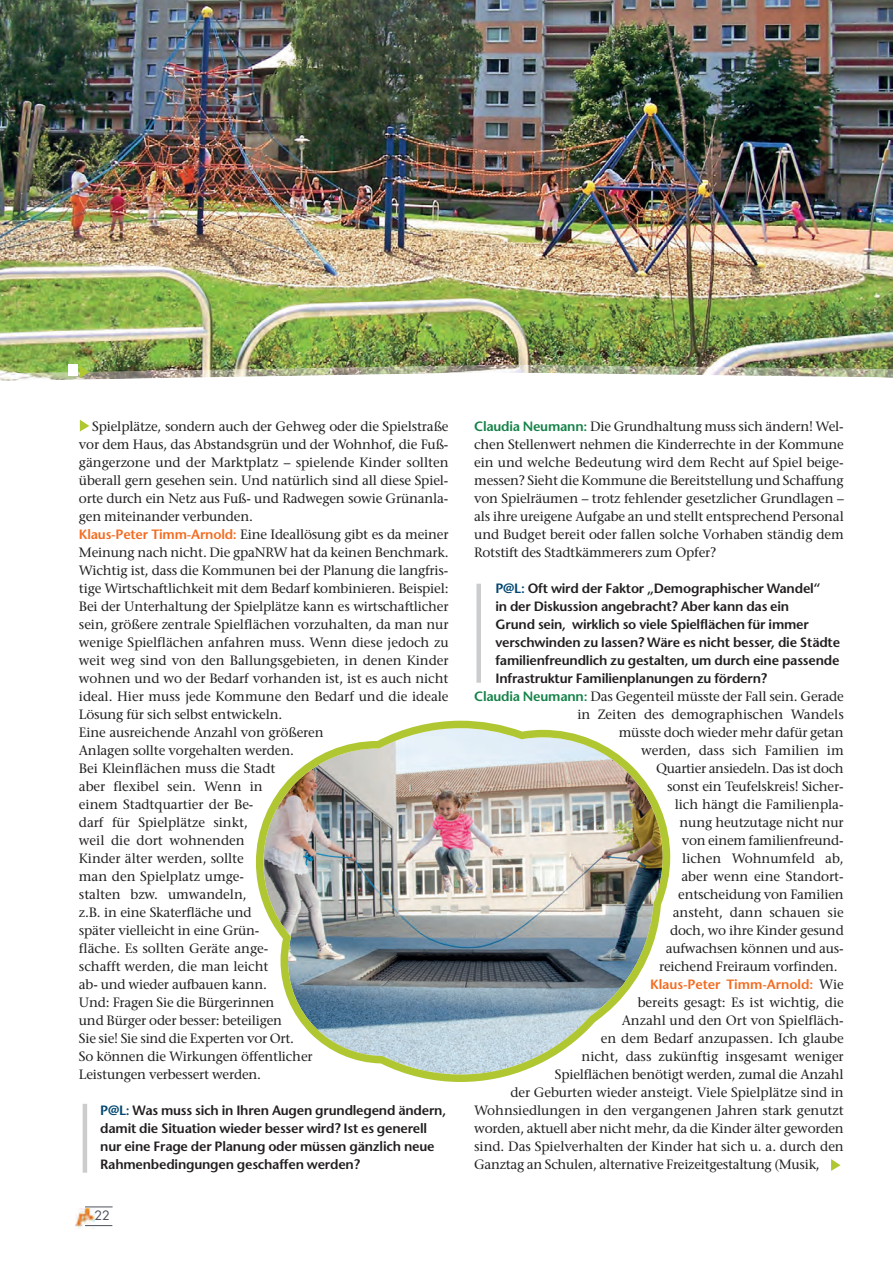
<style>
.page{position:relative;width:893px;height:1262px;background:#fff}
.page>*{position:absolute;margin:0;border:0;box-sizing:border-box;transform-origin:0 0}
.t1{font:13.5px/18px "Stone Serif";letter-spacing:-.015em;color:#231f20}
.t2{font:600 13.5px/18px "Stone Sans";letter-spacing:-.015em;color:#231f20}
.t3{font:600 13.5px "Stone Sans";letter-spacing:-.005em;color:#f36c21}
.t4{font:12.6px "Futura";color:#4d515e}
.s1{font-family:"Stone Sans";font-weight:600;color:#f36c21}
.s2{color:#004670}
.s3{font-family:"Stone Sans";font-weight:600;color:#148247}
.s4{font-family:"Stone Serif";font-weight:400;color:#231f20}
</style>
<div class="page">
<img style="left:0;top:0;width:892px;height:365px">
<img style="left:0;top:365px;width:892px;height:1px">
<img style="left:76px;top:1208px;width:18px;height:20px">
<svg style="left:85px;top:1206px;width:28px;height:1px"></svg>
<svg style="left:85px;top:1225px;width:27px;height:1px"></svg>
<img style="left:0;top:366px;width:892px;height:15px">
<div style="left:68px;top:364px;width:10px;height:12px;background:#fff"></div>
<img style="left:256px;top:720px;width:414px;height:362px">
<svg style="left:80px;top:420px;width:9px;height:11px"></svg>
<hr style="left:83px;top:1103px;width:4px;height:69px;background:#cbccce">
<div style="left:476px;top:583px;width:5px;height:99px;background:#cbccce"></div>
<svg style="left:831px;top:1159px;width:9px;height:11px"></svg>
<p class="t1" style="left:79px;top:418px;width:371px;text-indent:13px">Spielplätze, sondern auch der Gehweg oder die Spielstraße vor dem Haus, das Abstandsgrün und der Wohnhof, die Fuß&shy;gängerzone und der Marktplatz – spielende Kinder sollten überall gern gesehen sein. Und natürlich sind all diese Spiel&shy;orte durch ein Netz aus Fuß- und Radwegen sowie Grünanla&shy;gen miteinander verbunden.<br><span class="s1">Klaus-Peter Timm-Arnold:</span> Eine Ideallösung gibt es da meiner Meinung nach nicht. Die gpaNRW hat da keinen Benchmark.<br>Wichtig ist, dass die Kommunen bei der Planung die langfris&shy;tige Wirtschaftlichkeit mit dem Bedarf kombinieren. Beispiel:<br>Bei der Unterhaltung der Spielplätze kann es wirtschaftlicher sein, größere zentrale Spielflächen vorzuhalten, da man nur wenige Spielflächen anfahren muss. Wenn diese jedoch zu weit weg sind von den Ballungsgebieten, in denen Kinder wohnen und wo der Bedarf vorhanden ist, ist es auch nicht ideal. Hier muss jede Kommune den Bedarf und die ideale Lösung für sich selbst entwickeln.<br>Eine ausreichende Anzahl von größeren<br>Anlagen sollte vorgehalten werden.<br>Bei Kleinflächen muss die Stadt<br>aber flexibel sein. Wenn in<br>einem Stadtquartier der Be-<br>darf für Spielplätze sinkt,<br>weil die dort wohnenden<br>Kinder älter werden, sollte<br>man den Spielplatz umge-<br>stalten bzw. umwandeln,<br>z.B. in eine Skaterfläche und<br>später vielleicht in eine Grün-<br>fläche. Es sollten Geräte ange-<br>schafft werden, die man leicht<br>ab- und wieder aufbauen kann.<br>Und: Fragen Sie die Bürgerinnen<br>und Bürger oder besser: beteiligen<br>Sie sie! Sie sind die Experten vor Ort.<br>So können die Wirkungen öffentlicher<br>Leistungen verbessert werden.</p>
<p class="t2" style="left:100px;top:1102px;width:347px"><span class="s2">P@L:</span> Was muss sich in Ihren Augen grundlegend ändern, damit die Situation wieder besser wird? Ist es generell nur eine Frage der Planung oder müssen gänzlich neue Rahmenbedingungen geschaffen werden?</p>
<p class="t4" style="left:94px;top:1208px;width:17px">22</p>
<p class="t1" style="left:474px;top:418px;width:371px;text-align:justify"><span class="s3">Claudia Neumann:</span> Die Grundhaltung muss sich ändern! Wel&shy;chen Stellenwert nehmen die Kinderrechte in der Kommune ein und welche Bedeutung wird dem Recht auf Spiel beige&shy;messen? Sieht die Kommune die Bereitstellung und Schaffung von Spielräumen – trotz fehlender gesetzlicher Grundlagen – als ihre ureigene Aufgabe an und stellt entsprechend Personal und Budget bereit oder fallen solche Vorhaben ständig dem Rotstift des Stadtkämmerers zum Opfer?</p>
<p class="t2" style="left:495px;top:580px;width:346px"><span class="s2">P@L:</span> Oft wird der Faktor „Demographischer Wandel“<br>in der Diskussion angebracht? Aber kann das ein<br>Grund sein, wirklich so viele Spielflächen für immer verschwinden zu lassen? Wäre es nicht besser, die Städte familienfreundlich zu gestalten, um durch eine passende Infrastruktur Familienplanungen zu fördern?</p>
<p class="t1" style="left:474px;top:688px;width:371px"><span class="s3">Claudia Neumann:</span> Das Gegenteil müsste der Fall sein. Gerade</p>
<p class="t1" style="left:577px;top:706px;width:268px">in Zeiten des demographischen Wandels</p>
<p class="t1" style="left:618px;top:724px;width:226px">müsste doch wieder mehr dafür getan</p>
<p class="t1" style="left:641px;top:742px;width:204px">werden, dass sich Familien im</p>
<p class="t1" style="left:656px;top:760px;width:189px">Quartier ansiedeln. Das ist doch</p>
<p class="t1" style="left:667px;top:778px;width:178px">sonst ein Teufelskreis! Sicher-</p>
<p class="t1" style="left:674px;top:796px;width:170px">lich hängt die Familienpla-</p>
<p class="t1" style="left:679px;top:814px;width:166px">nung heutzutage nicht nur</p>
<p class="t1" style="left:681px;top:832px;width:163px">von einem familienfreund-</p>
<p class="t1" style="left:682px;top:850px;width:163px">lichen Wohnumfeld ab,</p>
<p class="t1" style="left:681px;top:868px;width:164px">aber wenn eine Standort-</p>
<p class="t1" style="left:678px;top:886px;width:167px">entscheidung von Familien</p>
<p class="t1" style="left:672px;top:904px;width:172px">ansteht, dann schauen sie</p>
<p class="t1" style="left:670px;top:922px;width:175px">doch, wo ihre Kinder gesund</p>
<p class="t1" style="left:665px;top:940px;width:179px">aufwachsen können und aus-</p>
<p class="t1" style="left:659px;top:958px;width:180px">reichend Freiraum vorfinden.</p>
<p class="t3" style="left:650px;top:979px;width:195px">Klaus-Peter Timm-Arnold: <span class="s4">Wie</span></p>
<p class="t1" style="left:637px;top:994px;width:207px">bereits gesagt: Es ist wichtig, die</p>
<p class="t1" style="left:621px;top:1012px;width:223px">Anzahl und den Ort von Spielfläch-</p>
<p class="t1" style="left:601px;top:1030px;width:244px">en dem Bedarf anzupassen. Ich glaube</p>
<p class="t1" style="left:581px;top:1048px;width:264px">nicht, dass zukünftig insgesamt weniger</p>
<p class="t1" style="left:555px;top:1066px;width:290px">Spielflächen benötigt werden, zumal die Anzahl</p>
<p class="t1" style="left:510px;top:1084px;width:335px">der Geburten wieder ansteigt. Viele Spielplätze sind in</p>
<p class="t1" style="left:474px;top:1102px;width:371px">Wohnsiedlungen in den vergangenen Jahren stark genutzt</p>
<p class="t1" style="left:474px;top:1120px;width:371px">worden, aktuell aber nicht mehr, da die Kinder älter geworden</p>
<p class="t1" style="left:474px;top:1138px;width:371px">sind. Das Spielverhalten der Kinder hat sich u. a. durch den</p>
<p class="t1" style="left:474px;top:1156px;width:347px">Ganztag an Schulen, alternative Freizeitgestaltung (Musik,</p>
</div>
